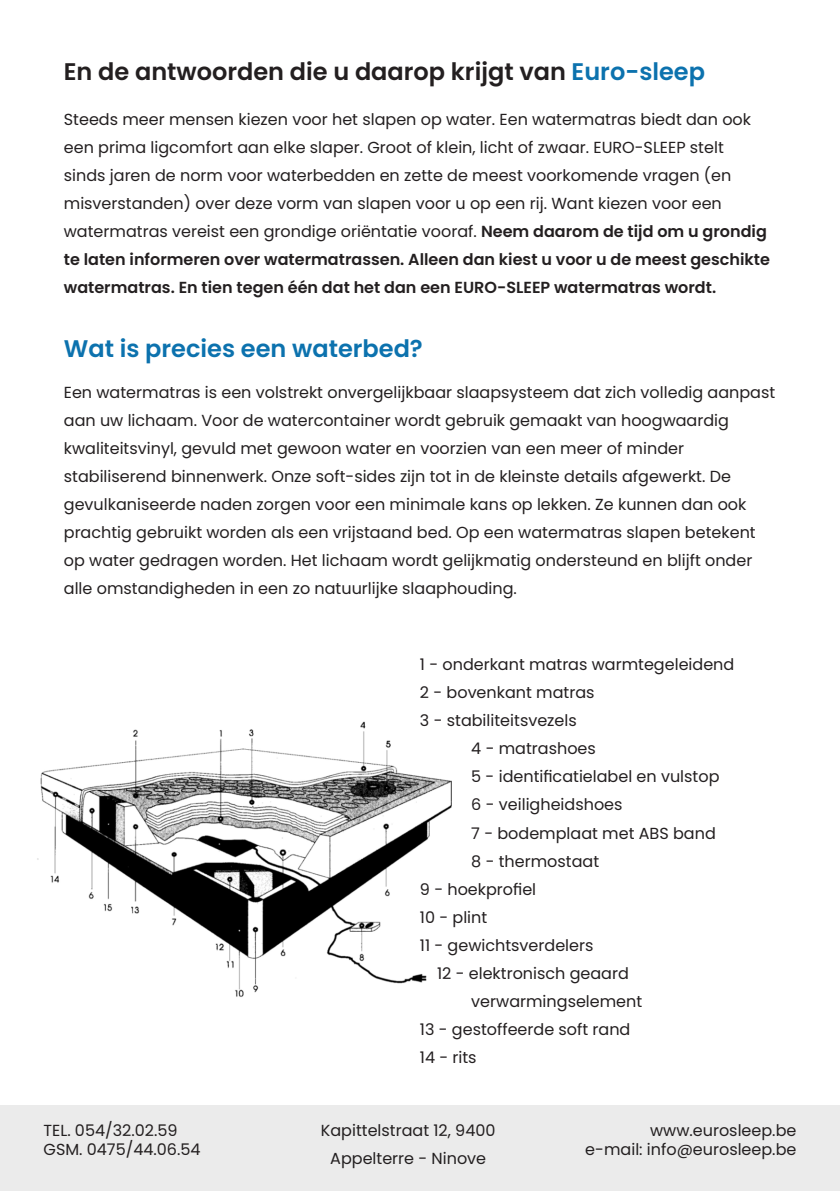
<style>
.page{position:relative;width:840px;height:1191px;background:#fff}
.page>*{position:absolute;margin:0;border:0;box-sizing:border-box;transform-origin:0 0}
.t1{font:600 24px "Poppins";color:#231f20}
.t2{font:600 24px "Poppins";color:#0c72ae}
.t3{font:16px/28px "Poppins";color:#231f20}
.s1{color:#0c72ae}
.s2{font-weight:600}
</style>
<div class="page">
<div style="left:0;top:1106px;width:839px;height:85px;background:#ebebeb"></div>
<img style="left:37px;top:721px;width:414px;height:276px">
<p class="t1" style="left:64px;top:58px;width:642px">En de antwoorden die u daarop krijgt van <span class="s1">Euro-sleep</span></p>
<p class="t3" style="left:64px;top:105px;width:707px">Steeds meer mensen kiezen voor het slapen op water. Een watermatras biedt dan ook een prima ligcomfort aan elke slaper. Groot of klein, licht of zwaar. EURO-SLEEP stelt<br>sinds jaren de norm voor waterbedden en zette de meest voorkomende vragen (en misverstanden) over deze vorm van slapen voor u op een rij. Want kiezen voor een watermatras vereist een grondige oriëntatie vooraf. <span class="s2">Neem daarom de tijd om u grondig te laten informeren over watermatrassen. Alleen dan kiest u voor u de meest geschikte watermatras. En tien tegen één dat het dan een EURO-SLEEP watermatras wordt.</span></p>
<p class="t2" style="left:64px;top:335px;width:360px">Wat is precies een waterbed?</p>
<p class="t3" style="left:64px;top:378px;width:712px">Een watermatras is een volstrekt onvergelijkbaar slaapsysteem dat zich volledig aanpast aan uw lichaam. Voor de watercontainer wordt gebruik gemaakt van hoogwaardig kwaliteitsvinyl, gevuld met gewoon water en voorzien van een meer of minder stabiliserend binnenwerk. Onze soft-sides zijn tot in de kleinste details afgewerkt. De gevulkaniseerde naden zorgen voor een minimale kans op lekken. Ze kunnen dan ook prachtig gebruikt worden als een vrijstaand bed. Op een watermatras slapen betekent op water gedragen worden. Het lichaam wordt gelijkmatig ondersteund en blijft onder alle omstandigheden in een zo natuurlijke slaaphouding.</p>
<p class="t3" style="left:420px;top:651px;width:316px">1 - onderkant matras warmtegeleidend</p>
<p class="t3" style="left:420px;top:679px;width:176px">2 - bovenkant matras</p>
<p class="t3" style="left:420px;top:707px;width:158px">3 - stabiliteitsvezels</p>
<p class="t3" style="left:471px;top:735px;width:126px">4 - matrashoes</p>
<p class="t3" style="left:471px;top:763px;width:249px">5 - identificatielabel en vulstop</p>
<p class="t3" style="left:471px;top:791px;width:153px">6 - veiligheidshoes</p>
<p class="t3" style="left:471px;top:819px;width:246px">7 - bodemplaat met ABS band</p>
<p class="t3" style="left:471px;top:847px;width:129px">8 - thermostaat</p>
<p class="t3" style="left:420px;top:875px;width:118px">9 - hoekprofiel</p>
<p class="t3" style="left:420px;top:903px;width:69px">10 - plint</p>
<p class="t3" style="left:420px;top:931px;width:175px">11 - gewichtsverdelers</p>
<p class="t3" style="left:471px;top:959px;width:172px;text-indent:-34px">12 - elektronisch geaard verwarmingselement</p>
<p class="t3" style="left:420px;top:1015px;width:212px">13 - gestoffeerde soft rand</p>
<p class="t3" style="left:420px;top:1043px;width:58px">14 - rits</p>
<p class="t3" style="left:44px;top:1120px;width:158px;line-height:19.2px">TEL. 054/32.02.59<br>GSM. 0475/44.06.54</p>
<p class="t3" style="left:585px;top:1120px;width:212px;line-height:19.2px;text-align:right">www.eurosleep.be<br>e-mail: info@eurosleep.be</p>
<p class="t3" style="left:320px;top:1116px;width:176px;text-align:center">Kapittelstraat 12, 9400<br>Appelterre - Ninove</p>
</div>
